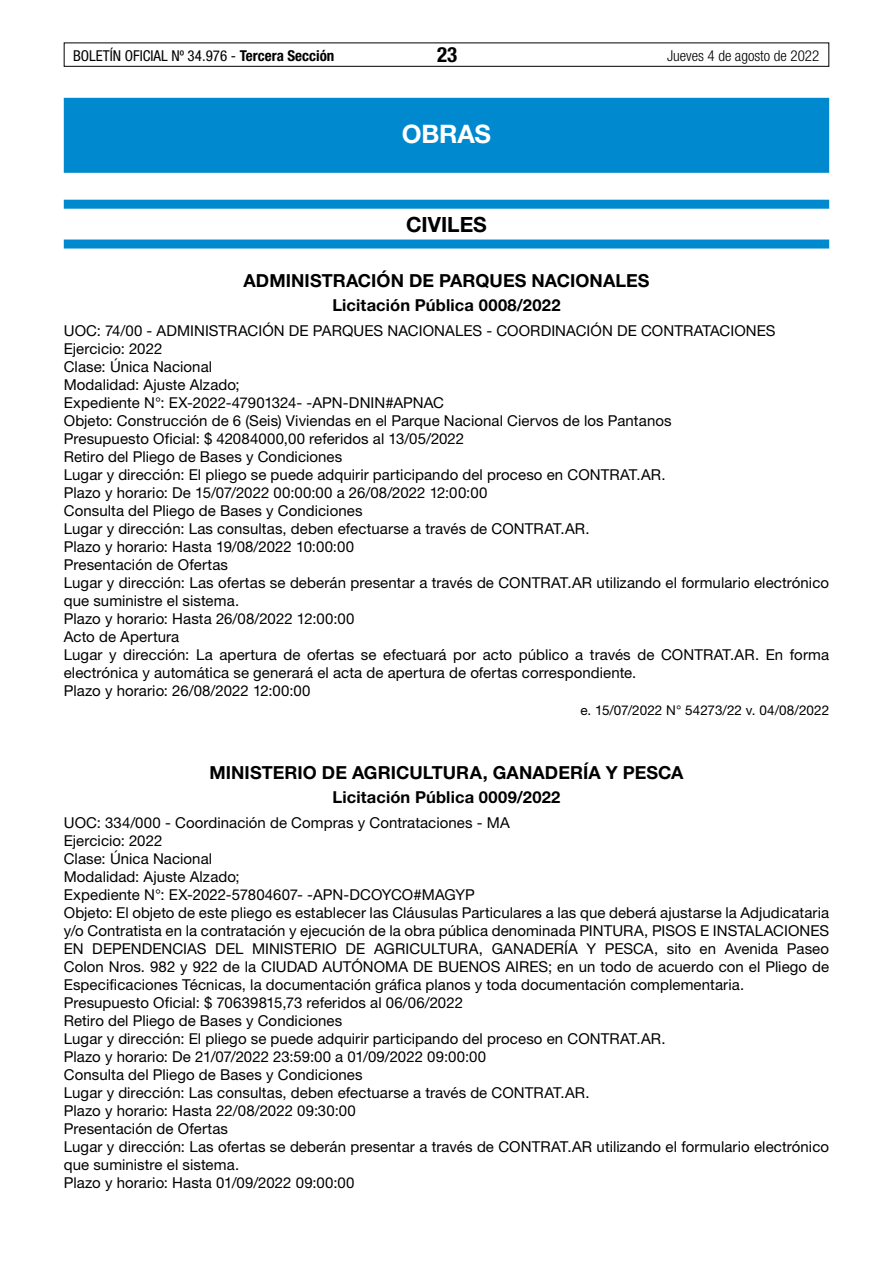
<style>
.page{position:relative;width:893px;height:1263px;background:#fff}
.page>*{position:absolute;margin:0;border:0;box-sizing:border-box;transform-origin:0 0}
.t1{font:700 25.5px "Helvetica Neue LT Std";letter-spacing:-.01em;color:#fff}
.t2{font:700 21px "Helvetica Neue LT Std";color:#000}
.t3{font:700 condensed 21px "Helvetica Neue LT Std";color:#000}
.t4{font:700 18px "Helvetica Neue LT Std";letter-spacing:.005em;color:#000}
.t5{font:700 16.5px "Helvetica Neue LT Std";letter-spacing:.01em;color:#000}
.t6{font:15px/18px "Helvetica Neue LT Std";letter-spacing:.005em;color:#000}
.t7{font:condensed 15px "Helvetica Neue LT Std";color:#000}
.t8{font:300 condensed 15px "Helvetica Neue LT Std";color:#000}
.t9{font:13.5px "Helvetica Neue LT Std";letter-spacing:.005em;color:#000}
.s1{font-weight:700}
</style>
<div class="page">
<div style="left:64px;top:43px;width:765px;height:24px;border:1px solid #000"></div>
<div style="left:64px;top:98px;width:765px;height:75px;background:#0089cf"></div>
<div style="left:64px;top:200px;width:765px;height:9px;background:#0089cf"></div>
<div style="left:64px;top:240px;width:765px;height:9px;background:#0089cf"></div>
<p class="t7" style="left:73px;top:47px;width:263px">BOLETÍN OFICIAL Nº 34.976 - <span class="s1">Tercera Sección</span></p>
<h2 class="t3" style="left:437px;top:42px;width:22px">23</h2>
<p class="t8" style="left:667px;top:47px;width:154px">Jueves 4 de agosto de 2022</p>
<h1 class="t1" style="left:402px;top:118px;width:91px">OBRAS</h1>
<h2 class="t2" style="left:406px;top:212px;width:82px">CIVILES</h2>
<p class="t4" style="left:244px;top:270px;width:407px">ADMINISTRACIÓN DE PARQUES NACIONALES</p>
<p class="t5" style="left:332px;top:295px;width:230px">Licitación Pública 0008/2022</p>
<p class="t6" style="left:64px;top:321px;width:767px">UOC: 74/00 - ADMINISTRACIÓN DE PARQUES NACIONALES - COORDINACIÓN DE CONTRATACIONES Ejercicio: 2022<br>Clase: Única Nacional<br>Modalidad: Ajuste Alzado;<br>Expediente N°: EX-2022-47901324- -APN-DNIN#APNAC<br>Objeto: Construcción de 6 (Seis) Viviendas en el Parque Nacional Ciervos de los Pantanos<br>Presupuesto Oficial: $ 42084000,00 referidos al 13/05/2022<br>Retiro del Pliego de Bases y Condiciones<br>Lugar y dirección: El pliego se puede adquirir participando del proceso en CONTRAT.AR.<br>Plazo y horario: De 15/07/2022 00:00:00 a 26/08/2022 12:00:00<br>Consulta del Pliego de Bases y Condiciones<br>Lugar y dirección: Las consultas, deben efectuarse a través de CONTRAT.AR.<br>Plazo y horario: Hasta 19/08/2022 10:00:00<br>Presentación de Ofertas<br>Lugar y dirección: Las ofertas se deberán presentar a través de CONTRAT.AR utilizando el formulario electrónico que suministre el sistema.<br>Plazo y horario: Hasta 26/08/2022 12:00:00<br>Acto de Apertura<br>Lugar y dirección: La apertura de ofertas se efectuará por acto público a través de CONTRAT.AR. En forma electrónica y automática se generará el acta de apertura de ofertas correspondiente.<br>Plazo y horario: 26/08/2022 12:00:00</p>
<p class="t9" style="left:580px;top:702px;width:250px">e. 15/07/2022 N° 54273/22 v. 04/08/2022</p>
<p class="t4" style="left:209px;top:761px;width:476px">MINISTERIO DE AGRICULTURA, GANADERÍA Y PESCA</p>
<p class="t5" style="left:332px;top:787px;width:229px">Licitación Pública 0009/2022</p>
<p class="t6" style="left:64px;top:813px;width:767px">UOC: 334/000 - Coordinación de Compras y Contrataciones - MA<br>Ejercicio: 2022<br>Clase: Única Nacional<br>Modalidad: Ajuste Alzado;<br>Expediente N°: EX-2022-57804607- -APN-DCOYCO#MAGYP<br>Objeto: El objeto de este pliego es establecer las Cláusulas Particulares a las que deberá ajustarse la Adjudicataria y/o Contratista en la contratación y ejecución de la obra pública denominada PINTURA, PISOS E INSTALACIONES EN DEPENDENCIAS DEL MINISTERIO DE AGRICULTURA, GANADERÍA Y PESCA, sito en Avenida Paseo Colon Nros. 982 y 922 de la CIUDAD AUTÓNOMA DE BUENOS AIRES; en un todo de acuerdo con el Pliego de Especificaciones Técnicas, la documentación gráfica planos y toda documentación complementaria.<br>Presupuesto Oficial: $ 70639815,73 referidos al 06/06/2022<br>Retiro del Pliego de Bases y Condiciones<br>Lugar y dirección: El pliego se puede adquirir participando del proceso en CONTRAT.AR.<br>Plazo y horario: De 21/07/2022 23:59:00 a 01/09/2022 09:00:00<br>Consulta del Pliego de Bases y Condiciones<br>Lugar y dirección: Las consultas, deben efectuarse a través de CONTRAT.AR.<br>Plazo y horario: Hasta 22/08/2022 09:30:00<br>Presentación de Ofertas<br>Lugar y dirección: Las ofertas se deberán presentar a través de CONTRAT.AR utilizando el formulario electrónico que suministre el sistema.<br>Plazo y horario: Hasta 01/09/2022 09:00:00</p>
</div>
